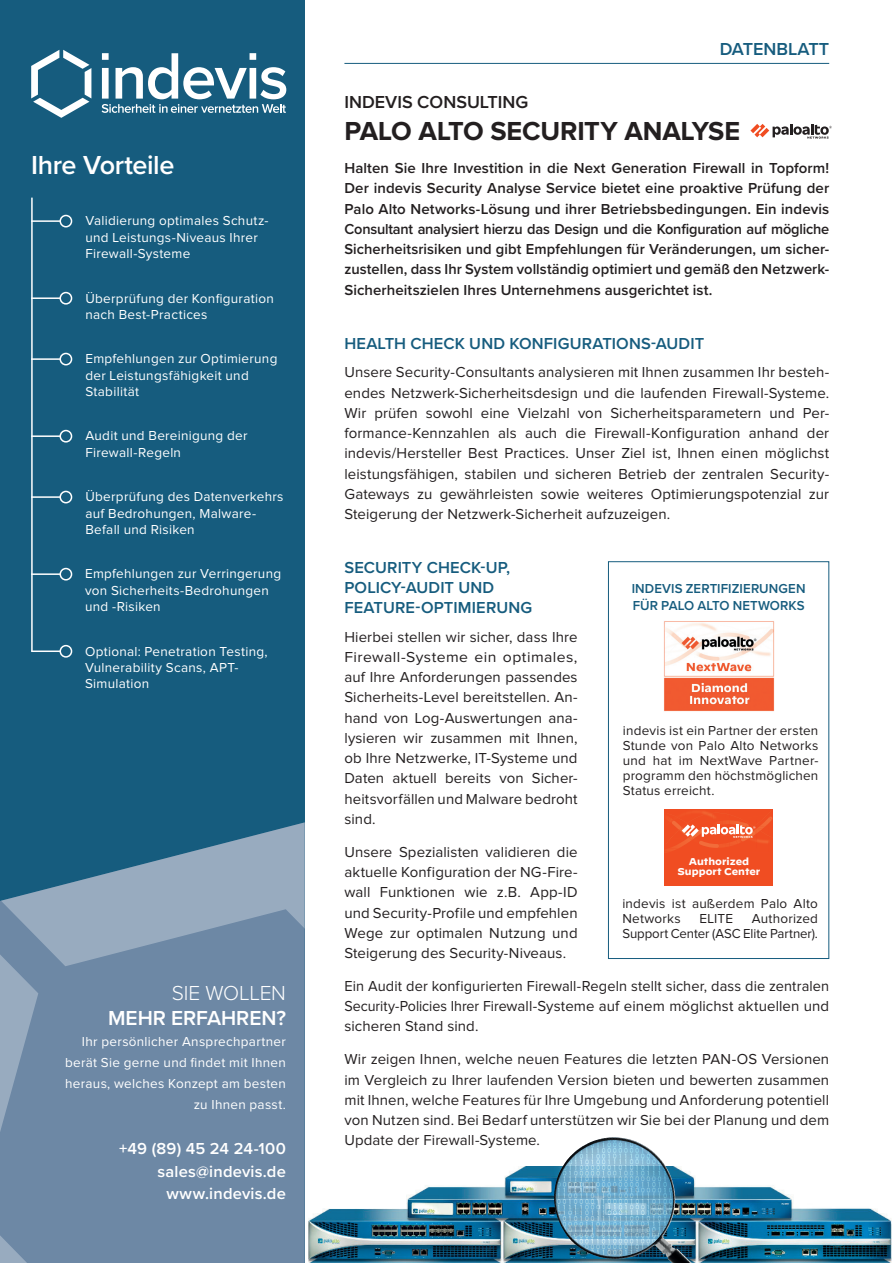
<style>
.page{position:relative;width:893px;height:1263px;background:#fff}
.page>*{position:absolute;margin:0;border:0;box-sizing:border-box;transform-origin:0 0}
._2{font:700 27px "Proxima Nova";letter-spacing:-.005em;color:#231f20}
.t1{font:600 27px "Proxima Nova";letter-spacing:-.015em;color:#fff}
.t2{font:600 21px "Proxima Nova";color:#fff}
.t3{font:300 21px "Proxima Nova";letter-spacing:-.01em;color:#fff}
._1{font:600 18px "Proxima Nova";color:#231f20}
.t4{font:600 18px "Proxima Nova";color:#165c7e}
.Sub_blau{font:600 16.5px/19.8px "Proxima Nova";letter-spacing:.01em;color:#165c7e}
.t5{font:600 16.5px/22.5px "Proxima Nova";letter-spacing:.015em;color:#fff;text-align:right}
.Copy_Absatz_nach{font:15px/20.2px "Proxima Nova";letter-spacing:.005em;color:#231f20;text-align:justify}
.Copy_schwarz{font:15px/20.2px "Proxima Nova";letter-spacing:.005em;color:#231f20;text-align:justify}
._3{font:600 15px/20.2px "Proxima Nova";letter-spacing:.005em;color:#231f20;text-align:justify}
.t6{font:13.5px/16.2px "Proxima Nova";letter-spacing:.02em;color:#fff}
.Copy_schwarz-2{font:13.5px/15px "Proxima Nova";letter-spacing:.015em;color:#231f20;text-align:justify}
.Sub_blau-2{font:600 13.5px/16.2px "Proxima Nova";letter-spacing:.005em;color:#165c7e}
.Copy_schwarz-3{font:13.5px/15px "Proxima Nova";letter-spacing:-.005em;color:#231f20;text-align:right}
.t7{font:700 9.75px/10.4px "Decimal";color:#fff;text-align:center}
</style>
<div class="page">
<div style="left:0;top:0;width:305px;height:1263px;background:#165c7e"></div>
<svg style="left:0;top:822px;width:305px;height:441px;background:#6d8aa6"></svg>
<svg style="left:31px;top:50px;width:60px;height:68px"></svg>
<svg style="left:102px;top:53px;width:184px;height:60px"></svg>
<hr style="left:344px;top:63px;width:485px;height:1px;background:#165c7e">
<hr style="left:31px;top:198px;width:2px;height:453px;background:#fff">
<hr style="left:31px;top:220px;width:30px;height:2px;background:#fff">
<div style="left:60px;top:215px;width:12px;height:12px;border:2px solid #fff;border-radius:50%"></div>
<hr style="left:31px;top:435px;width:30px;height:2px;background:#fff">
<div style="left:60px;top:430px;width:12px;height:13px;border:2px solid #fff;border-radius:50%"></div>
<hr style="left:31px;top:496px;width:30px;height:2px;background:#fff">
<div style="left:60px;top:491px;width:12px;height:12px;border:2px solid #fff;border-radius:50%"></div>
<hr style="left:31px;top:573px;width:30px;height:2px;background:#fff">
<div style="left:60px;top:568px;width:12px;height:12px;border:2px solid #fff;border-radius:50%"></div>
<hr style="left:31px;top:650px;width:30px;height:2px;background:#fff">
<div style="left:60px;top:645px;width:12px;height:13px;border:2px solid #fff;border-radius:50%"></div>
<hr style="left:31px;top:358px;width:30px;height:2px;background:#fff">
<div style="left:60px;top:353px;width:12px;height:12px;border:2px solid #fff;border-radius:50%"></div>
<hr style="left:31px;top:297px;width:30px;height:2px;background:#fff">
<div style="left:60px;top:292px;width:12px;height:13px;border:2px solid #fff;border-radius:50%"></div>
<img style="left:308px;top:1167px;width:583px;height:96px">
<div style="left:608px;top:561px;width:221px;height:398px;background:#fff;border:1px solid #165c7e"></div>
<div style="left:664px;top:809px;width:109px;height:77px;background:#f04d22"></div>
<svg style="left:666px;top:811px;width:107px;height:40px"></svg>
<img style="left:664px;top:621px;width:111px;height:91px">
<svg style="left:750px;top:124px;width:82px;height:15px"></svg>
<img style="left:554px;top:1137px;width:138px;height:126px">
<p class="t1" style="left:31px;top:145px;width:145px">Ihre Vorteile</p>
<p class="t6" style="left:85px;top:213px;width:184px">Validierung optimales Schutz&shy;und Leistungs-Niveaus Ihrer<br>Firewall-Systeme</p>
<p class="t6" style="left:85px;top:290px;width:190px">Überprüfung der Konfiguration nach Best-Practices</p>
<p class="t6" style="left:85px;top:351px;width:193px">Empfehlungen zur Optimierung der Leistungsfähigkeit und<br>Stabilität</p>
<p class="t6" style="left:85px;top:428px;width:164px">Audit und Bereinigung der<br>Firewall-Regeln</p>
<p class="t6" style="left:85px;top:489px;width:200px">Überprüfung des Datenverkehrs auf Bedrohungen, Malware-<br>Befall und Risiken</p>
<p class="t6" style="left:85px;top:566px;width:198px">Empfehlungen zur Verringerung von Sicherheits-Bedrohungen und -Risiken</p>
<p class="t6" style="left:85px;top:643px;width:184px">Optional: Penetration Testing,<br>Vulnerability Scans, APT-<br>Simulation</p>
<h2 class="t3" style="left:172px;top:977px;width:116px">SIE WOLLEN</h2>
<h2 class="t2" style="left:108px;top:1002px;width:179px">MEHR ERFAHREN?</h2>
<p class="t6" style="left:65px;top:1032px;width:222px;line-height:21px;text-align:right">Ihr persönlicher Ansprechpartner berät Sie gerne und findet mit Ihnen heraus, welches Konzept am besten zu Ihnen passt.</p>
<p class="t5" style="left:119px;top:1137px;width:168px">+49 (89) 45 24 24-100 sales@indevis.de www.indevis.de</p>
<p class="t4" style="left:720px;top:35px;width:111px">DATENBLATT</p>
<p class="_1" style="left:344px;top:88px;width:185px">INDEVIS CONSULTING</p>
<p class="_2" style="left:344px;top:119px;width:397px">PALO ALTO SECURITY ANALYSE</p>
<p class="_3" style="left:344px;top:158px;width:486px">Halten Sie Ihre Investition in die Next Generation Firewall in Topform!<br>Der indevis Security Analyse Service bietet eine proaktive Prüfung der Palo Alto Networks-Lösung und ihrer Betriebsbedingungen. Ein indevis Consultant analysiert hierzu das Design und die Konfiguration auf mögliche Sicherheitsrisiken und gibt Empfehlungen für Veränderungen, um sicher&shy;zustellen, dass Ihr System vollständig optimiert und gemäß den Netzwerk-Sicherheitszielen Ihres Unternehmens ausgerichtet ist.</p>
<p class="Sub_blau" style="left:344px;top:333px;width:361px">HEALTH CHECK UND KONFIGURATIONS-AUDIT</p>
<p class="Copy_schwarz" style="left:344px;top:363px;width:486px">Unsere Security-Consultants analysieren mit Ihnen zusammen Ihr besteh&shy;endes Netzwerk-Sicherheitsdesign und die laufenden Firewall-Systeme.<br>Wir prüfen sowohl eine Vielzahl von Sicherheitsparametern und Per&shy;formance-Kennzahlen als auch die Firewall-Konfiguration anhand der indevis/Hersteller Best Practices. Unser Ziel ist, Ihnen einen möglichst leistungsfähigen, stabilen und sicheren Betrieb der zentralen Security-Gateways zu gewährleisten sowie weiteres Optimierungspotenzial zur Steigerung der Netzwerk-Sicherheit aufzuzeigen.</p>
<p class="Sub_blau" style="left:344px;top:557px;width:189px">SECURITY CHECK-UP,<br>POLICY-AUDIT UND<br>FEATURE-OPTIMIERUNG</p>
<p class="Copy_Absatz_nach" style="left:344px;top:627px;width:235px">Hierbei stellen wir sicher, dass Ihre Firewall-Systeme ein optimales, auf Ihre Anforderungen passendes Sicherheits-Level bereitstellen. An&shy;hand von Log-Auswertungen ana&shy;lysieren wir zusammen mit Ihnen, ob Ihre Netzwerke, IT-Systeme und Daten aktuell bereits von Sicher&shy;heitsvorfällen und Malware bedroht sind.</p>
<p class="Copy_Absatz_nach" style="left:344px;top:842px;width:235px">Unsere Spezialisten validieren die aktuelle Konfiguration der NG-Fire&shy;wall Funktionen wie z.B. App-ID und Security-Profile und empfehlen Wege zur optimalen Nutzung und Steigerung des Security-Niveaus.</p>
<p class="Copy_Absatz_nach" style="left:344px;top:976px;width:486px">Ein Audit der konfigurierten Firewall-Regeln stellt sicher, dass die zentralen Security-Policies Ihrer Firewall-Systeme auf einem möglichst aktuellen und sicheren Stand sind.</p>
<p class="Copy_Absatz_nach" style="left:344px;top:1050px;width:486px">Wir zeigen Ihnen, welche neuen Features die letzten PAN-OS Versionen im Vergleich zu Ihrer laufenden Version bieten und bewerten zusammen mit Ihnen, welche Features für Ihre Umgebung und Anforderung potentiell von Nutzen sind. Bei Bedarf unterstützen wir Sie bei der Planung und dem Update der Firewall-Systeme.</p>
<p class="Sub_blau-2" style="left:632px;top:580px;width:175px">INDEVIS ZERTIFIZIERUNGEN<br>FÜR PALO ALTO NETWORKS</p>
<p class="Copy_schwarz-2" style="left:623px;top:723px;width:197px">indevis ist ein Partner der ersten Stunde von Palo Alto Networks und hat im NextWave Partner&shy;programm den höchstmöglichen Status erreicht.</p>
<p class="t7" style="left:677px;top:856px;width:84px">Authorized<br>Support Center</p>
<p class="Copy_schwarz-2" style="left:622px;top:896px;width:197px">indevis ist außerdem Palo Alto<br>Networks</p>
<p class="Copy_schwarz-3" style="left:622px;top:911px;width:197px">Authorized<br>Support Center (ASC Elite Partner).</p>
<p class="Copy_schwarz-2" style="left:699px;top:911px;width:35px">ELITE</p>
</div>
